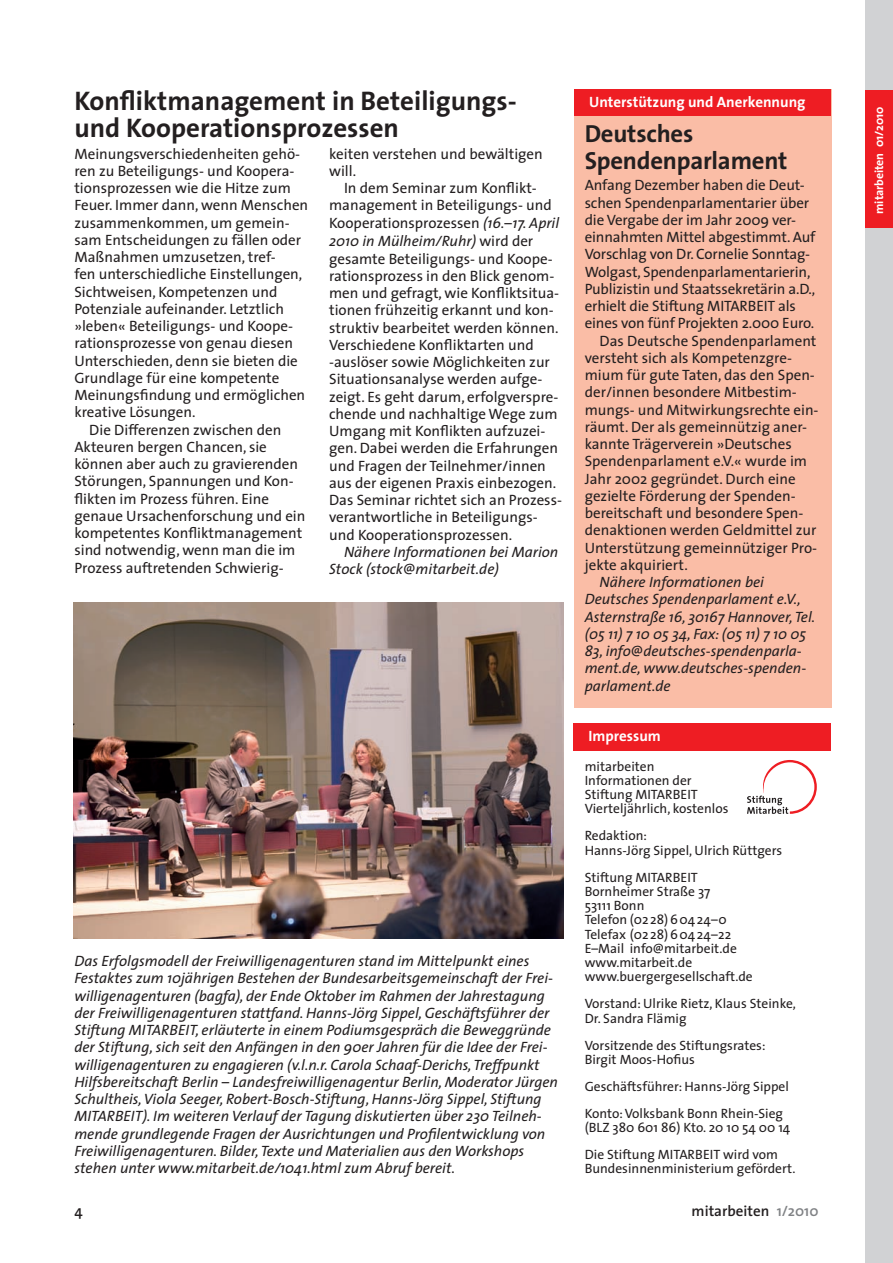
<style>
.page{position:relative;width:893px;height:1263px;background:#fff}
.page>*{position:absolute;margin:0;border:0;box-sizing:border-box;transform-origin:0 0}
.t1{font:700 27px/27px "The Sans";color:#231f20}
.t2{font:700 24.75px/27px "The Sans";letter-spacing:-.01em;color:#231f20}
.t3{font:15px/17.2px "The Sans";color:#231f20}
.t4{font:italic 15px/17.2px "The Sans";color:#231f20}
.t5{font:700 15px "The Sans";color:#fff}
.t6{font:600 15px "The Sans";color:#231f20}
.t7{font:13.5px/14.2px "The Sans";color:#231f20}
.t8{font:700 12px "The Sans";letter-spacing:-.01em;color:#fff}
.s1{font-style:italic}
.s2{color:#808285}
</style>
<div class="page">
<div style="left:574px;top:89px;width:257px;height:619px;background:#fabda6"></div>
<div style="left:573px;top:723px;width:258px;height:27px;background:#ee1d23"></div>
<div style="left:865px;top:89px;width:28px;height:140px;background:#ee1d23"></div>
<div style="left:865px;top:0;width:28px;height:89px;background:#d1d2d4"></div>
<div style="left:865px;top:229px;width:28px;height:1034px;background:#d1d2d4"></div>
<div style="left:574px;top:89px;width:256px;height:26px;background:#ee1d23"></div>
<svg style="left:747px;top:760px;width:70px;height:54px"></svg>
<img style="left:74px;top:602px;width:489px;height:336px">
<h1 class="t1" style="left:74px;top:87px;width:444px">Konfliktmanagement in Beteiligungs&shy;und Kooperationsprozessen</h1>
<p class="t3" style="left:329px;top:145px;width:215px">keiten verstehen und bewältigen will.</p>
<p class="t3" style="left:329px;top:179px;width:232px;text-align:center">In dem Seminar zum Konflikt&shy;management in Beteiligungs- und<br>Kooperationsprozessen <span class="s1">(16.–17. April</span></p>
<p class="t3" style="left:329px;top:233px;width:234px"><span class="s1">2010 in Mülheim/Ruhr)</span> wird der gesamte Beteiligungs- und Koope&shy;rationsprozess in den Blick genom&shy;men und gefragt, wie Konfliktsitua&shy;tionen frühzeitig erkannt und kon&shy;struktiv bearbeitet werden können.<br>Verschiedene Konfliktarten und -auslöser sowie Möglichkeiten zur Situationsanalyse werden aufge&shy;zeigt. Es geht darum, erfolgverspre&shy;chende und nachhaltige Wege zum Umgang mit Konflikten aufzuzei&shy;gen. Dabei werden die Erfahrungen und Fragen der Teilnehmer/innen aus der eigenen Praxis einbezogen.<br>Das Seminar richtet sich an Prozess&shy;verantwortliche in Beteiligungs&shy;und Kooperationsprozessen.</p>
<p class="t4" style="left:329px;top:543px;width:231px;text-indent:15px">Nähere Informationen bei Marion<br>Stock (stock@mitarbeit.de)</p>
<p class="t3" style="left:74px;top:145px;width:227px">Meinungsverschiedenheiten gehö-</p>
<p class="t3" style="left:74px;top:162px;width:222px">ren zu Beteiligungs- und Koopera-</p>
<p class="t3" style="left:74px;top:179px;width:218px">tionsprozessen wie die Hitze zum</p>
<p class="t3" style="left:74px;top:197px;width:235px">Feuer. Immer dann, wenn Menschen</p>
<p class="t3" style="left:74px;top:214px;width:217px">zusammenkommen, um gemein-</p>
<p class="t3" style="left:74px;top:231px;width:228px">sam Entscheidungen zu fällen oder</p>
<p class="t3" style="left:74px;top:248px;width:203px">Maßnahmen umzusetzen, tref-</p>
<p class="t3" style="left:74px;top:266px;width:229px">fen unterschiedliche Einstellungen,</p>
<p class="t3" style="left:74px;top:283px;width:204px">Sichtweisen, Kompetenzen und</p>
<p class="t3" style="left:74px;top:300px;width:211px">Potenziale aufeinander. Letztlich</p>
<p class="t3" style="left:74px;top:317px;width:220px">»leben« Beteiligungs- und Koope-</p>
<p class="t3" style="left:74px;top:335px;width:220px">rationsprozesse von genau diesen</p>
<p class="t3" style="left:74px;top:352px;width:225px">Unterschieden, denn sie bieten die</p>
<p class="t3" style="left:74px;top:369px;width:206px">Grundlage für eine kompetente</p>
<p class="t3" style="left:74px;top:386px;width:232px">Meinungsfindung und ermöglichen</p>
<p class="t3" style="left:74px;top:404px;width:123px">kreative Lösungen.</p>
<p class="t3" style="left:89px;top:421px;width:194px">Die Differenzen zwischen den</p>
<p class="t3" style="left:74px;top:438px;width:194px">Akteuren bergen Chancen, sie</p>
<p class="t3" style="left:74px;top:455px;width:225px">können aber auch zu gravierenden</p>
<p class="t3" style="left:74px;top:473px;width:221px">Störungen, Spannungen und Kon-</p>
<p class="t3" style="left:74px;top:490px;width:196px">flikten im Prozess führen. Eine</p>
<p class="t3" style="left:74px;top:507px;width:233px">genaue Ursachenforschung und ein</p>
<p class="t3" style="left:74px;top:524px;width:229px">kompetentes Konfliktmanagement</p>
<p class="t3" style="left:74px;top:542px;width:223px">sind notwendig, wenn man die im</p>
<p class="t3" style="left:74px;top:559px;width:211px">Prozess auftretenden Schwierig-</p>
<p class="t4" style="left:74px;top:952px;width:485px">Das Erfolgsmodell der Freiwilligenagenturen stand im Mittelpunkt eines Festaktes zum 10jährigen Bestehen der Bundesarbeitsgemeinschaft der Frei&shy;willigenagenturen (bagfa), der Ende Oktober im Rahmen der Jahrestagung der Freiwilligenagenturen stattfand. Hanns-Jörg Sippel, Geschäftsführer der Stiftung MITARBEIT, erläuterte in einem Podiumsgespräch die Beweggründe der Stiftung, sich seit den Anfängen in den 90er Jahren für die Idee der Frei&shy;willigenagenturen zu engagieren (v.l.n.r. Carola Schaaf-Derichs, Treffpunkt Hilfsbereitschaft Berlin – Landesfreiwilligenagentur Berlin, Moderator Jürgen Schultheis, Viola Seeger, Robert-Bosch-Stiftung, Hanns-Jörg Sippel, Stiftung MITARBEIT). Im weiteren Verlauf der Tagung diskutierten über 230 Teilneh&shy;mende grundlegende Fragen der Ausrichtungen und Profilentwicklung von Freiwilligenagenturen. Bilder, Texte und Materialien aus den Workshops stehen unter www.mitarbeit.de/1041.html zum Abruf bereit.</p>
<p class="t5" style="left:589px;top:93px;width:218px">Unterstützung und Anerkennung</p>
<h2 class="t2" style="left:585px;top:120px;width:204px">Deutsches<br>Spendenparlament</h2>
<p class="t3" style="left:585px;top:177px;width:222px">Anfang Dezember haben die Deut-</p>
<p class="t3" style="left:585px;top:194px;width:226px">schen Spendenparlamentarier über</p>
<p class="t3" style="left:585px;top:211px;width:213px">die Vergabe der im Jahr 2009 ver-</p>
<p class="t3" style="left:585px;top:228px;width:232px">einnahmten Mittel abgestimmt. Auf</p>
<p class="t3" style="left:585px;top:246px;width:227px">Vorschlag von Dr. Cornelie Sonntag-</p>
<p class="t3" style="left:585px;top:263px;width:227px">Wolgast, Spendenparlamentarierin,</p>
<p class="t3" style="left:585px;top:280px;width:232px">Publizistin und Staatssekretärin a.D.,</p>
<p class="t3" style="left:585px;top:297px;width:213px">erhielt die Stiftung MITARBEIT als</p>
<p class="t3" style="left:585px;top:315px;width:231px">eines von fünf Projekten 2.000 Euro.</p>
<p class="t3" style="left:600px;top:332px;width:218px">Das Deutsche Spendenparlament</p>
<p class="t3" style="left:585px;top:349px;width:209px">versteht sich als Kompetenzgre-</p>
<p class="t3" style="left:585px;top:366px;width:232px">mium für gute Taten, das den Spen-</p>
<p class="t3" style="left:585px;top:384px;width:214px">der/innen besondere Mitbestim-</p>
<p class="t3" style="left:585px;top:401px;width:235px">mungs- und Mitwirkungsrechte ein-</p>
<p class="t3" style="left:585px;top:418px;width:224px">räumt. Der als gemeinnützig aner-</p>
<p class="t3" style="left:585px;top:435px;width:209px">kannte Trägerverein »Deutsches</p>
<p class="t3" style="left:585px;top:453px;width:224px">Spendenparlament e.V.« wurde im</p>
<p class="t3" style="left:585px;top:470px;width:213px">Jahr 2002 gegründet. Durch eine</p>
<p class="t3" style="left:585px;top:487px;width:212px">gezielte Förderung der Spenden-</p>
<p class="t3" style="left:585px;top:504px;width:220px">bereitschaft und besondere Spen-</p>
<p class="t3" style="left:585px;top:522px;width:233px">denaktionen werden Geldmittel zur</p>
<p class="t3" style="left:585px;top:539px;width:234px">Unterstützung gemeinnütziger Pro-</p>
<p class="t3" style="left:585px;top:556px;width:105px">jekte akquiriert.</p>
<p class="t4" style="left:585px;top:573px;width:232px;text-indent:15px">Nähere Informationen bei<br>Deutsches Spendenparlament e.V.,<br>Asternstraße 16, 30167 Hannover, Tel. (05 11) 7 10 05 34, Fax: (05 11) 7 10 05<br>83, info@deutsches-spendenparla&shy;ment.de, www.deutsches-spenden&shy;parlament.de</p>
<p class="t5" style="left:588px;top:726px;width:74px">Impressum</p>
<p class="t7" style="left:585px;top:759px;width:145px">mitarbeiten<br>Informationen der<br>Stiftung MITARBEIT<br>Vierteljährlich, kostenlos</p>
<p class="t7" style="left:585px;top:829px;width:199px">Redaktion:<br>Hanns-Jörg Sippel, Ulrich Rüttgers</p>
<p class="t7" style="left:585px;top:870px;width:170px">Stiftung MITARBEIT<br>Bornheimer Straße 37<br>53111 Bonn<br>Telefon (02 28)60424–0<br>Telefax (02 28)60424–22<br>E–Mail info@mitarbeit.de www.mitarbeit.de www.buergergesellschaft.de</p>
<p class="t7" style="left:585px;top:997px;width:213px">Vorstand: Ulrike Rietz, Klaus Steinke,<br>Dr. Sandra Flämig</p>
<p class="t7" style="left:585px;top:1038px;width:182px">Vorsitzende des Stiftungsrates:<br>Birgit Moos-Hofius</p>
<p class="t7" style="left:585px;top:1073px;width:206px;line-height:27px">Geschäftsführer: Hanns-Jörg Sippel<br>Konto: Volksbank Bonn Rhein-Sieg</p>
<p class="t7" style="left:585px;top:1114px;width:207px;line-height:27px">(BLZ 380 601 86) Kto. 20 10 54 00 14<br>Die Stiftung MITARBEIT wird vom</p>
<p class="t7" style="left:585px;top:1162px;width:212px">Bundesinnenministerium gefördert.</p>
<p class="t6" style="left:74px;top:1201px;width:10px">4</p>
<p class="t6" style="left:692px;top:1201px;width:128px">mitarbeiten <span class="s2">1/2010</span></p>
<p class="t8" style="left:871px;top:214px;width:108px;rotate:-90deg">mitarbeiten 01/2010</p>
</div>
